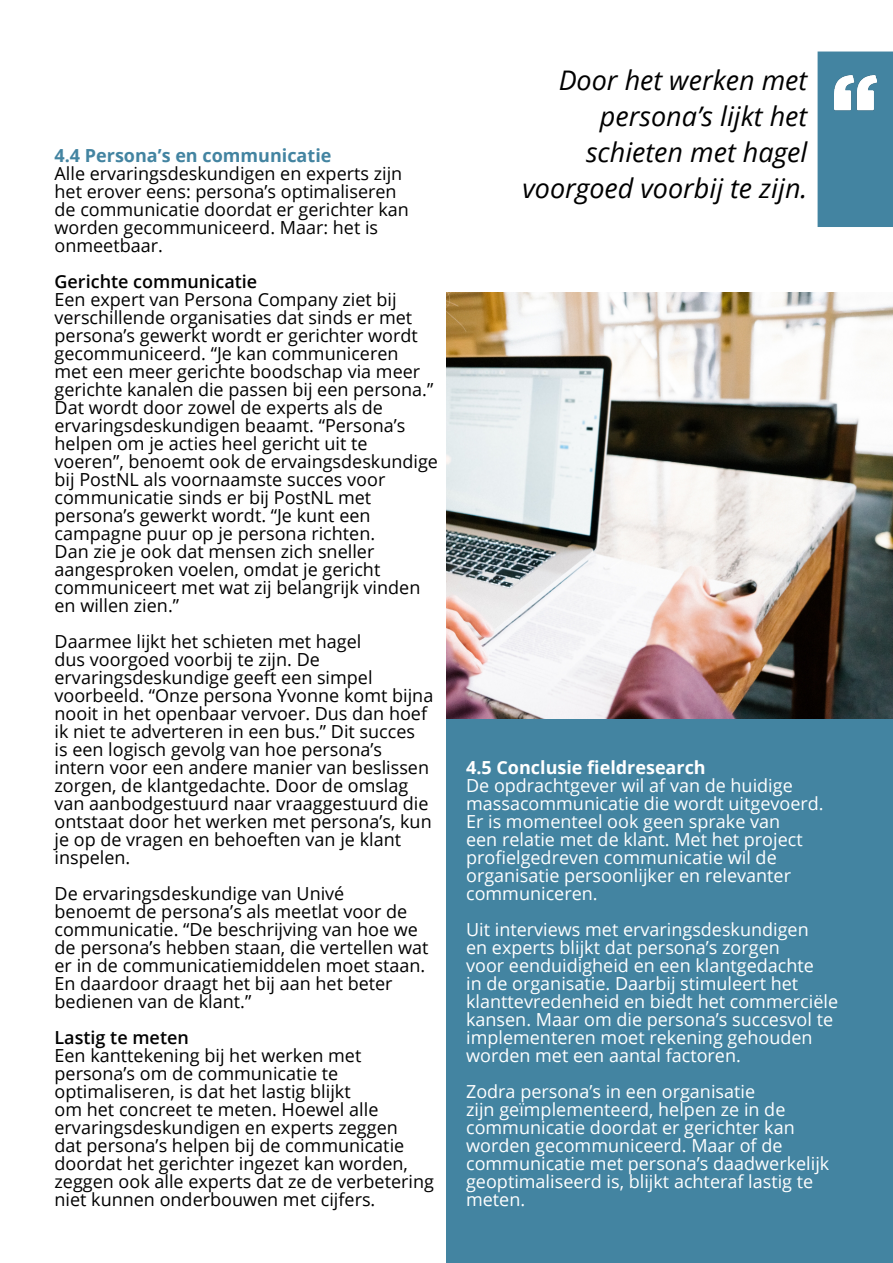
<style>
.page{position:relative;width:893px;height:1263px;background:#fff}
.page>*{position:absolute;margin:0;border:0;box-sizing:border-box;transform-origin:0 0}
.t1{font:italic 27px/36px "Open Sans";color:#000;text-align:right}
.t2{font:18px/18px "Open Sans";color:#000}
.t3{font:18px/18px "Open Sans";color:#fff}
.t4{font:600 18px "Open Sans";color:#000}
.t5{font:700 18px "Open Sans";color:#4384a1}
.t6{font:700 18px "Open Sans";color:#fff}
</style>
<div class="page">
<div style="left:446px;top:719px;width:447px;height:544px;background:#4384a1"></div>
<img style="left:446px;top:292px;width:447px;height:427px">
<div style="left:818px;top:52px;width:75px;height:175px;background:#4384a1"></div>
<img style="left:834px;top:72px;width:42px;height:41px">
<p class="t5" style="left:55px;top:143px;width:278px">4.4 Persona’s en communicatie</p>
<p class="t2" style="left:55px;top:164px;width:356px">Alle ervaringsdeskundigen en experts zijn het erover eens: persona’s optimaliseren de communicatie doordat er gerichter kan worden gecommuniceerd. Maar: het is onmeetbaar.</p>
<p class="t4" style="left:55px;top:269px;width:204px">Gerichte communicatie</p>
<p class="t2" style="left:55px;top:290px;width:385px">Een expert van Persona Company ziet bij verschillende organisaties dat sinds er met persona’s gewerkt wordt er gerichter wordt gecommuniceerd. “Je kan communiceren<br>met een meer gerichte boodschap via meer gerichte kanalen die passen bij een persona.” Dat wordt door zowel de experts als de ervaringsdeskundigen beaamt. “Persona’s helpen om je acties heel gericht uit te voeren”, benoemt ook de ervaingsdeskundige bij PostNL als voornaamste succes voor communicatie sinds er bij PostNL met persona’s gewerkt wordt. “Je kunt een campagne puur op je persona richten.<br>Dan zie je ook dat mensen zich sneller aangesproken voelen, omdat je gericht communiceert met wat zij belangrijk vinden en willen zien.”</p>
<p class="t2" style="left:55px;top:632px;width:380px">Daarmee lijkt het schieten met hagel<br>dus voorgoed voorbij te zijn. De ervaringsdeskundige geeft een simpel voorbeeld. “Onze persona Yvonne komt bijna nooit in het openbaar vervoer. Dus dan hoef ik niet te adverteren in een bus.” Dit succes<br>is een logisch gevolg van hoe persona’s intern voor een andere manier van beslissen zorgen, de klantgedachte. Door de omslag van aanbodgestuurd naar vraaggestuurd die ontstaat door het werken met persona’s, kun je op de vragen en behoeften van je klant inspelen.</p>
<p class="t2" style="left:55px;top:884px;width:375px">De ervaringsdeskundige van Univé<br>benoemt de persona’s als meetlat voor de communicatie. “De beschrijving van hoe we de persona’s hebben staan, die vertellen wat er in de communicatiemiddelen moet staan.<br>En daardoor draagt het bij aan het beter bedienen van de klant.”</p>
<p class="t4" style="left:55px;top:1025px;width:136px">Lastig te meten</p>
<p class="t2" style="left:55px;top:1046px;width:381px">Een kanttekening bij het werken met persona’s om de communicatie te optimaliseren, is dat het lastig blijkt<br>om het concreet te meten. Hoewel alle ervaringsdeskundigen en experts zeggen<br>dat persona’s helpen bij de communicatie doordat het gerichter ingezet kan worden, zeggen ook alle experts dat ze de verbetering niet kunnen onderbouwen met cijfers.</p>
<h1 class="t1" style="left:522px;top:61px;width:287px">Door het werken met persona’s lijkt het schieten met hagel voorgoed voorbij te zijn.</h1>
<p class="t6" style="left:466px;top:755px;width:241px">4.5 Conclusie fieldresearch</p>
<p class="t3" style="left:466px;top:776px;width:359px">De opdrachtgever wil af van de huidige massacommunicatie die wordt uitgevoerd.<br>Er is momenteel ook geen sprake van<br>een relatie met de klant. M et het project profielgedreven communicatie wil de organisatie persoonlijker en relevanter communiceren.</p>
<p class="t3" style="left:466px;top:920px;width:373px">Uit interviews met ervaringsdeskundigen<br>en experts blijkt dat persona’s zorgen<br>voor eenduidigheid en een klantgedachte<br>in de organisatie. Daarbij stimuleert het klanttevredenheid en biedt het commerciële kansen. Maar om die persona’s succesvol te implementeren moet rekening gehouden worden met een aantal factoren.</p>
<p class="t3" style="left:466px;top:1082px;width:365px">Zodra persona’s in een organisatie<br>zijn geïmplementeerd, helpen ze in de communicatie doordat er gerichter kan worden gecommuniceerd. Maar of de communicatie met persona’s daadwerkelijk geoptimaliseerd is, blijkt achteraf lastig te meten.</p>
</div>
